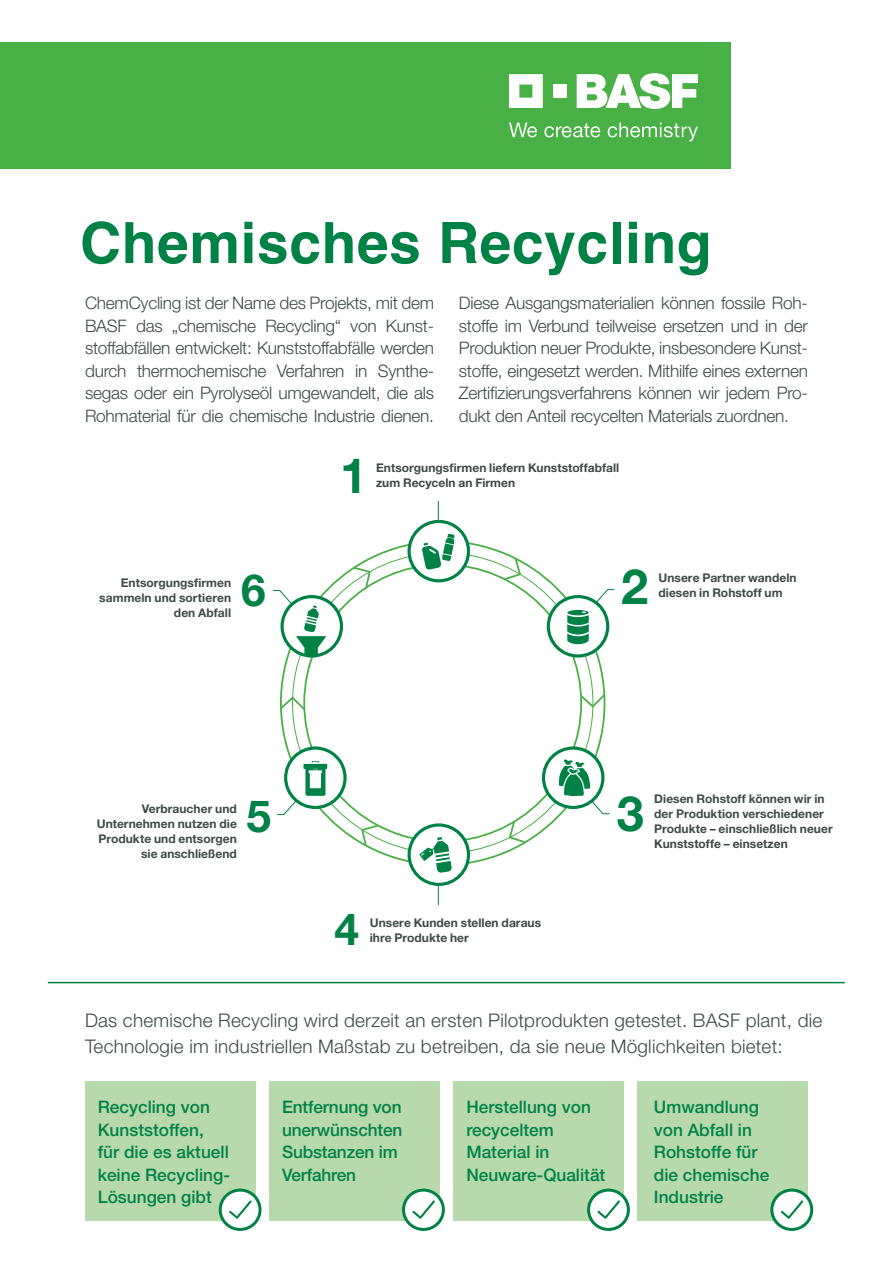
<style>
.page{position:relative;width:893px;height:1263px;background:#fff}
.page>*{position:absolute;margin:0;border:0;box-sizing:border-box;transform-origin:0 0}
.t1{font:700 57px "Helvetica";letter-spacing:.01em;color:#008247}
.Heading1___page_head{font:700 48.75px "Helvetica Neue LT Std";color:#008247}
.Heading1___page_head-2{font:700 44.4px "Helvetica Neue LT Std";color:#008247}
.t2{font:300 18.75px/25.5px "Helvetica Neue LT Pro";letter-spacing:.01em;color:#3f4944}
.t3{font:300 17.25px/22.5px "Helvetica Neue LT Pro";letter-spacing:-.015em;color:#3f4944;text-align:justify}
.t4{font:500 17.25px/22.5px "Helvetica Neue LT Pro";color:#008247}
.Heading1___page_head-3{font:700 12px/15px "Helvetica Neue LT Std";letter-spacing:.005em;color:#3f4944;text-align:right}
</style>
<div class="page">
<div style="left:0;top:43px;width:730px;height:126px;background:#49b045"></div>
<svg style="left:509px;top:74px;width:34px;height:34px"></svg>
<div style="left:553px;top:85px;width:13px;height:13px;background:#fff"></div>
<svg style="left:577px;top:73px;width:121px;height:36px"></svg>
<svg style="left:509px;top:123px;width:28px;height:14px"></svg>
<svg style="left:544px;top:123px;width:56px;height:14px"></svg>
<svg style="left:608px;top:123px;width:90px;height:18px"></svg>
<div style="left:85px;top:1081px;width:170px;height:139px;background:#b7d9ab"></div>
<div style="left:269px;top:1081px;width:170px;height:139px;background:#b7d9ab"></div>
<div style="left:454px;top:1081px;width:170px;height:139px;background:#b7d9ab"></div>
<div style="left:637px;top:1081px;width:171px;height:139px;background:#b7d9ab"></div>
<svg style="left:280px;top:540px;width:326px;height:327px"></svg>
<svg style="left:503px;top:556px;width:20px;height:25px"></svg>
<svg style="left:360px;top:823px;width:20px;height:25px"></svg>
<svg style="left:579px;top:692px;width:27px;height:17px"></svg>
<svg style="left:280px;top:695px;width:27px;height:17px"></svg>
<div style="left:548px;top:597px;width:60px;height:59px;background:#fff;border-radius:50%"></div>
<div style="left:547px;top:595px;width:62px;height:62px;border:3px solid #008247;border-radius:50%"></div>
<svg style="left:567px;top:588px;width:47px;height:56px"></svg>
<svg style="left:543px;top:748px;width:60px;height:59px"></svg>
<div style="left:542px;top:746px;width:62px;height:63px;border:3px solid #008247;border-radius:50%"></div>
<svg style="left:559px;top:759px;width:50px;height:56px"></svg>
<svg style="left:286px;top:748px;width:59px;height:59px"></svg>
<div style="left:284px;top:746px;width:63px;height:63px;border:3px solid #008247;border-radius:50%"></div>
<svg style="left:277px;top:761px;width:50px;height:55px"></svg>
<svg style="left:438px;top:501px;width:1px;height:19px"></svg>
<svg style="left:409px;top:521px;width:59px;height:60px"></svg>
<div style="left:407px;top:520px;width:63px;height:62px;border:3px solid #008247;border-radius:50%"></div>
<svg style="left:422px;top:534px;width:33px;height:36px"></svg>
<svg style="left:438px;top:886px;width:1px;height:19px"></svg>
<svg style="left:409px;top:825px;width:59px;height:59px"></svg>
<div style="left:407px;top:823px;width:63px;height:63px;border:3px solid #008247;border-radius:50%"></div>
<svg style="left:419px;top:837px;width:33px;height:36px"></svg>
<div style="left:282px;top:597px;width:59px;height:59px;background:#fff;border-radius:50%"></div>
<div style="left:280px;top:595px;width:63px;height:63px;border:3px solid #008247;border-radius:50%"></div>
<svg style="left:273px;top:589px;width:53px;height:67px"></svg>
<svg style="left:220px;top:1190px;width:40px;height:39px"></svg>
<div style="left:219px;top:1188px;width:43px;height:43px;border:3px solid #008247;border-radius:50%"></div>
<svg style="left:229px;top:1200px;width:23px;height:19px"></svg>
<svg style="left:403px;top:1190px;width:40px;height:39px"></svg>
<div style="left:402px;top:1188px;width:43px;height:43px;border:3px solid #008247;border-radius:50%"></div>
<svg style="left:412px;top:1200px;width:23px;height:19px"></svg>
<svg style="left:589px;top:1190px;width:39px;height:39px"></svg>
<div style="left:587px;top:1188px;width:43px;height:43px;border:3px solid #008247;border-radius:50%"></div>
<svg style="left:597px;top:1200px;width:23px;height:19px"></svg>
<svg style="left:772px;top:1190px;width:40px;height:39px"></svg>
<div style="left:770px;top:1188px;width:43px;height:43px;border:3px solid #008247;border-radius:50%"></div>
<svg style="left:781px;top:1200px;width:22px;height:19px"></svg>
<hr style="left:48px;top:982px;width:797px;height:1px;background:#008247">
<p class="t1" style="left:80px;top:197px;width:633px">Chemisches Recycling</p>
<p class="t3" style="left:85px;top:292px;width:351px">ChemCycling ist der Name des Projekts, mit dem BASF das „chemische Recycling“ von Kunst&shy;stoffabfällen entwickelt: Kunststoffabfälle werden durch thermochemische Verfahren in Synthe&shy;segas oder ein Pyrolyseöl umgewandelt, die als Rohmaterial für die chemische Industrie dienen.</p>
<p class="t3" style="left:459px;top:292px;width:351px">Diese Ausgangsmaterialien können fossile Roh&shy;stoffe im Verbund teilweise ersetzen und in der Produktion neuer Produkte, insbesondere Kunst&shy;stoffe, eingesetzt werden. Mithilfe eines externen Zertifizierungsverfahrens können wir jedem Pro&shy;dukt den Anteil recycelten Materials zuordnen.</p>
<p class="Heading1___page_head-3" style="left:99px;top:575px;width:133px">Entsorgungsfirmen sammeln und sortieren den Abfall</p>
<p class="Heading1___page_head-2" style="left:241px;top:563px;width:26px">6</p>
<p class="Heading1___page_head" style="left:340px;top:445px;width:29px">1</p>
<p class="Heading1___page_head-3" style="left:376px;top:460px;width:245px">Entsorgungsfirmen liefern Kunststoffabfall</p>
<p class="Heading1___page_head-3" style="left:376px;top:475px;width:141px">zum Recyceln an Firmen</p>
<p class="Heading1___page_head" style="left:621px;top:556px;width:29px">2</p>
<p class="Heading1___page_head-3" style="left:658px;top:570px;width:140px">Unsere Partner wandeln</p>
<p class="Heading1___page_head-3" style="left:658px;top:585px;width:126px">diesen in Rohstoff um</p>
<p class="Heading1___page_head-3" style="left:97px;top:801px;width:142px">Verbraucher und<br>Unternehmen nutzen die<br>Produkte und entsorgen sie anschließend</p>
<p class="Heading1___page_head-2" style="left:246px;top:788px;width:26px">5</p>
<p class="Heading1___page_head-2" style="left:334px;top:902px;width:26px">4</p>
<p class="Heading1___page_head-3" style="left:370px;top:915px;width:173px">Unsere Kunden stellen daraus</p>
<p class="Heading1___page_head-3" style="left:370px;top:930px;width:101px">ihre Produkte her</p>
<p class="Heading1___page_head" style="left:617px;top:784px;width:29px">3</p>
<p class="Heading1___page_head-3" style="left:654px;top:790px;width:180px;text-align:left">Diesen Rohstoff können wir in der Produktion verschiedener<br>Produkte – einschließlich neuer<br>Kunststoffe – einsetzen</p>
<p class="t2" style="left:85px;top:1007px;width:739px">Das chemische Recycling wird derzeit an ersten Pilotprodukten getestet. BASF plant, die<br>Technologie im industriellen Maßstab zu betreiben, da sie neue Möglichkeiten bietet:</p>
<p class="t4" style="left:98px;top:1096px;width:134px">Recycling von<br>Kunststoffen,<br>für die es aktuell keine Recycling-<br>Lösungen gibt</p>
<p class="t4" style="left:282px;top:1096px;width:122px">Entfernung von unerwünschten<br>Substanzen im<br>Verfahren</p>
<p class="t4" style="left:466px;top:1096px;width:141px">Herstellung von recyceltem<br>Material in<br>Neuware-Qualität</p>
<p class="t4" style="left:654px;top:1096px;width:117px">Umwandlung von Abfall in<br>Rohstoffe für die chemische<br>Industrie</p>
</div>
